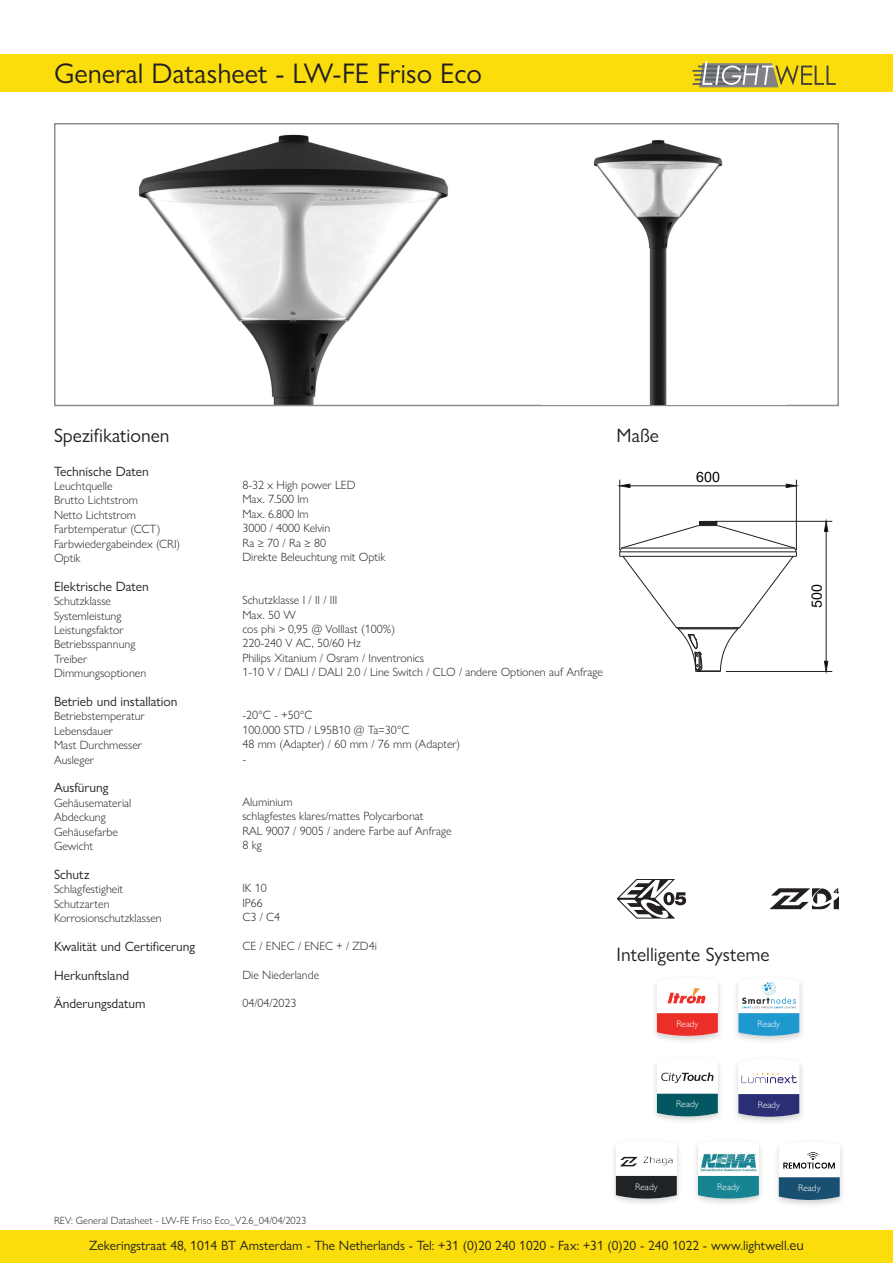
<style>
.page{position:relative;width:893px;height:1263px;background:#fff}
.page>*{position:absolute;margin:0;border:0;box-sizing:border-box;transform-origin:0 0}
.t1{font:28.5px "Gill Sans Nova";color:#231f20}
.Section_Title{font:19.5px "Gill Sans Nova";color:#231f20}
.t2{font:14.25px "Arial";color:#000}
.Category{font:13.5px "Gill Sans Nova";color:#231f20}
.Text{font:300 12px "Gill Sans Nova";color:#231f20}
.Text-2{font:300 10.5px "Gill Sans Nova";color:#231f20}
.t3{font:300 9.45px "Gill Sans";color:#fff}
.s1{font-size:15px}
</style>
<div class="page">
<div style="left:0;top:1230px;width:893px;height:33px;background:#fadd0b"></div>
<div style="left:0;top:54px;width:893px;height:38px;background:#fadd0b"></div>
<svg style="left:692px;top:60px;width:144px;height:27px"></svg>
<svg style="left:54px;top:123px;width:785px;height:284px"></svg>
<img style="left:542px;top:138px;width:244px;height:267px">
<svg style="left:619px;top:520px;width:178px;height:152px"></svg>
<hr style="left:714px;top:521px;width:118px;height:1px;background:#231f20">
<hr style="left:726px;top:671px;width:106px;height:1px;background:#231f20">
<hr style="left:826px;top:531px;width:1px;height:130px;background:#231f20">
<svg style="left:824px;top:521px;width:5px;height:11px"></svg>
<svg style="left:824px;top:660px;width:5px;height:11px"></svg>
<hr style="left:796px;top:480px;width:1px;height:70px;background:#231f20">
<hr style="left:619px;top:480px;width:1px;height:70px;background:#231f20">
<hr style="left:630px;top:485px;width:156px;height:1px;background:#231f20">
<svg style="left:785px;top:483px;width:12px;height:5px"></svg>
<svg style="left:619px;top:483px;width:12px;height:5px"></svg>
<svg style="left:769px;top:888px;width:70px;height:21px"></svg>
<svg style="left:617px;top:879px;width:69px;height:39px"></svg>
<img style="left:777px;top:1147px;width:65px;height:58px">
<svg style="left:779px;top:1147px;width:61px;height:53px"></svg>
<img style="left:783px;top:1149px;width:53px;height:23px">
<img style="left:696px;top:1146px;width:65px;height:57px">
<svg style="left:698px;top:1146px;width:61px;height:52px"></svg>
<img style="left:700px;top:1153px;width:57px;height:21px">
<img style="left:614px;top:1146px;width:65px;height:57px">
<svg style="left:616px;top:1146px;width:61px;height:52px"></svg>
<img style="left:614px;top:1151px;width:64px;height:22px">
<img style="left:736px;top:1064px;width:66px;height:58px">
<svg style="left:738px;top:1064px;width:61px;height:53px"></svg>
<img style="left:655px;top:1064px;width:65px;height:57px">
<svg style="left:657px;top:1064px;width:61px;height:52px"></svg>
<img style="left:655px;top:983px;width:65px;height:58px">
<svg style="left:657px;top:983px;width:61px;height:53px"></svg>
<img style="left:736px;top:983px;width:66px;height:58px">
<svg style="left:738px;top:981px;width:61px;height:55px"></svg>
<p class="t1" style="left:54px;top:56px;width:429px">General Datasheet - LW-FE Friso Eco</p>
<p class="Section_Title" style="left:54px;top:424px;width:117px">Spezifikationen</p>
<p class="Section_Title" style="left:617px;top:424px;width:44px">Maße</p>
<p class="Category" style="left:54px;top:463px;width:96px">Technische Daten</p>
<p class="Text" style="left:54px;top:479px;width:60px">Leuchtquelle</p>
<p class="Text" style="left:54px;top:493px;width:86px">Brutto Lichtstrom</p>
<p class="Text" style="left:54px;top:507px;width:84px">Netto Lichtstrom</p>
<p class="Text" style="left:54px;top:522px;width:108px">Farbtemperatur (CCT)</p>
<p class="Text" style="left:54px;top:536px;width:128px">Farbwiedergabeindex (CRI)</p>
<p class="Text" style="left:54px;top:551px;width:28px">Optik</p>
<p class="Category" style="left:54px;top:578px;width:96px">Elektrische Daten</p>
<p class="Text" style="left:54px;top:594px;width:59px">Schutzklasse</p>
<p class="Text" style="left:54px;top:608px;width:69px">Systemleistung</p>
<p class="Text" style="left:54px;top:623px;width:71px">Leistungsfaktor</p>
<p class="Text" style="left:54px;top:637px;width:83px">Betriebsspannung</p>
<p class="Text" style="left:54px;top:651px;width:35px">Treiber</p>
<p class="Text" style="left:54px;top:666px;width:94px">Dimmungsoptionen</p>
<p class="Category" style="left:54px;top:693px;width:125px">Betrieb und installation</p>
<p class="Text" style="left:54px;top:709px;width:92px">Betriebstemperatur</p>
<p class="Text" style="left:54px;top:723px;width:61px">Lebensdauer</p>
<p class="Text" style="left:54px;top:738px;width:90px">Mast Durchmesser</p>
<p class="Text" style="left:54px;top:752px;width:42px">Ausleger</p>
<p class="Category" style="left:54px;top:780px;width:56px">Ausfürung</p>
<p class="Text" style="left:54px;top:795px;width:79px">Gehäusematerial</p>
<p class="Text" style="left:54px;top:810px;width:53px">Abdeckung</p>
<p class="Text" style="left:54px;top:824px;width:66px">Gehäusefarbe</p>
<p class="Text" style="left:54px;top:839px;width:41px">Gewicht</p>
<p class="Category" style="left:54px;top:866px;width:37px">Schutz</p>
<p class="Text" style="left:54px;top:882px;width:71px">Schlagfestigheit</p>
<p class="Text" style="left:54px;top:896px;width:57px">Schutzarten</p>
<p class="Text" style="left:54px;top:911px;width:109px">Korrosionschutzklassen</p>
<p class="Category" style="left:54px;top:938px;width:143px">Kwalität und Certificerung</p>
<p class="Category" style="left:54px;top:967px;width:77px">Herkunftsland</p>
<p class="Category" style="left:54px;top:996px;width:93px">Änderungsdatum</p>
<p class="Text" style="left:242px;top:477px;width:115px">8-32 x High power LED</p>
<p class="Text" style="left:242px;top:492px;width:68px">Max. 7.500 lm</p>
<p class="Text" style="left:242px;top:506px;width:68px">Max. 6.800 lm</p>
<p class="Text" style="left:242px;top:521px;width:89px">3000 / 4000 Kelvin</p>
<p class="Text" style="left:242px;top:535px;width:85px">Ra ≥ 70 / Ra ≥ 80</p>
<p class="Text" style="left:242px;top:549px;width:145px">Direkte Beleuchtung mit Optik</p>
<p class="Text" style="left:242px;top:593px;width:96px">Schutzklasse I / II / III</p>
<p class="Text" style="left:242px;top:607px;width:55px">Max. 50 W</p>
<p class="Text" style="left:242px;top:621px;width:154px">cos phi &gt; 0,95 @ Volllast (100%)</p>
<p class="Text" style="left:242px;top:636px;width:120px">220-240 V AC, 50/60 Hz</p>
<p class="Text" style="left:242px;top:650px;width:183px">Philips Xitanium / Osram / Inventronics</p>
<p class="Text" style="left:242px;top:665px;width:362px">1-10 V / DALI / DALI 2.0 / Line Switch / CLO / andere Optionen auf Anfrage</p>
<p class="Text" style="left:242px;top:708px;width:72px">-20°C - +50°C</p>
<p class="Text" style="left:242px;top:722px;width:169px">100.000 STD / L95B10 @ Ta=30°C</p>
<p class="Text" style="left:242px;top:737px;width:219px">48 mm (Adapter) / 60 mm / 76 mm (Adapter)</p>
<p class="t2" style="left:696px;top:467px;width:25px">600</p>
<p class="Text" style="left:242px;top:794px;width:52px">Aluminium</p>
<p class="Text" style="left:242px;top:809px;width:183px">schlagfestes klares/mattes Polycarbonat</p>
<p class="Text" style="left:242px;top:823px;width:211px">RAL 9007 / 9005 / andere Farbe auf Anfrage</p>
<p class="Text" style="left:242px;top:837px;width:21px">8 kg</p>
<p class="Text" style="left:242px;top:881px;width:26px">IK 10</p>
<p class="Text" style="left:242px;top:895px;width:22px">IP66</p>
<p class="Text" style="left:242px;top:909px;width:39px">C3 / C4</p>
<p class="Text" style="left:242px;top:938px;width:136px">CE / ENEC / ENEC + / ZD4i</p>
<p class="Text" style="left:242px;top:967px;width:78px">Die Niederlande</p>
<p class="Text" style="left:242px;top:996px;width:56px">04/04/2023</p>
<p class="Section_Title" style="left:617px;top:942px;width:155px">Intelligente Systeme</p>
<p class="t3" style="left:676px;top:1018px;width:23px">Ready</p>
<p class="t3" style="left:758px;top:1016px;width:24px">Ready</p>
<p class="t3" style="left:676px;top:1097px;width:24px">Ready</p>
<p class="t3" style="left:758px;top:1099px;width:23px">Ready</p>
<p class="t2" style="left:807px;top:608px;width:25px;rotate:-90deg">500</p>
<p class="Text-2" style="left:54px;top:1213px;width:254px">REV: General Datasheet - LW-FE Friso Eco_V2.6_04/04/2023</p>
<p class="t3" style="left:635px;top:1179px;width:24px">Ready</p>
<p class="t3" style="left:717px;top:1179px;width:24px">Ready</p>
<p class="t3" style="left:798px;top:1180px;width:24px">Ready</p>
<p class="Category" style="left:89px;top:1237px;width:716px">Zekeringstraat 48, 1014 BT Amsterdam - The Netherlands - Tel: +31 (0)20 240 1020 - Fax: +31 (0)20 - 240 1022 - www.lightwell.<span class="s1">eu</span></p>
</div>
